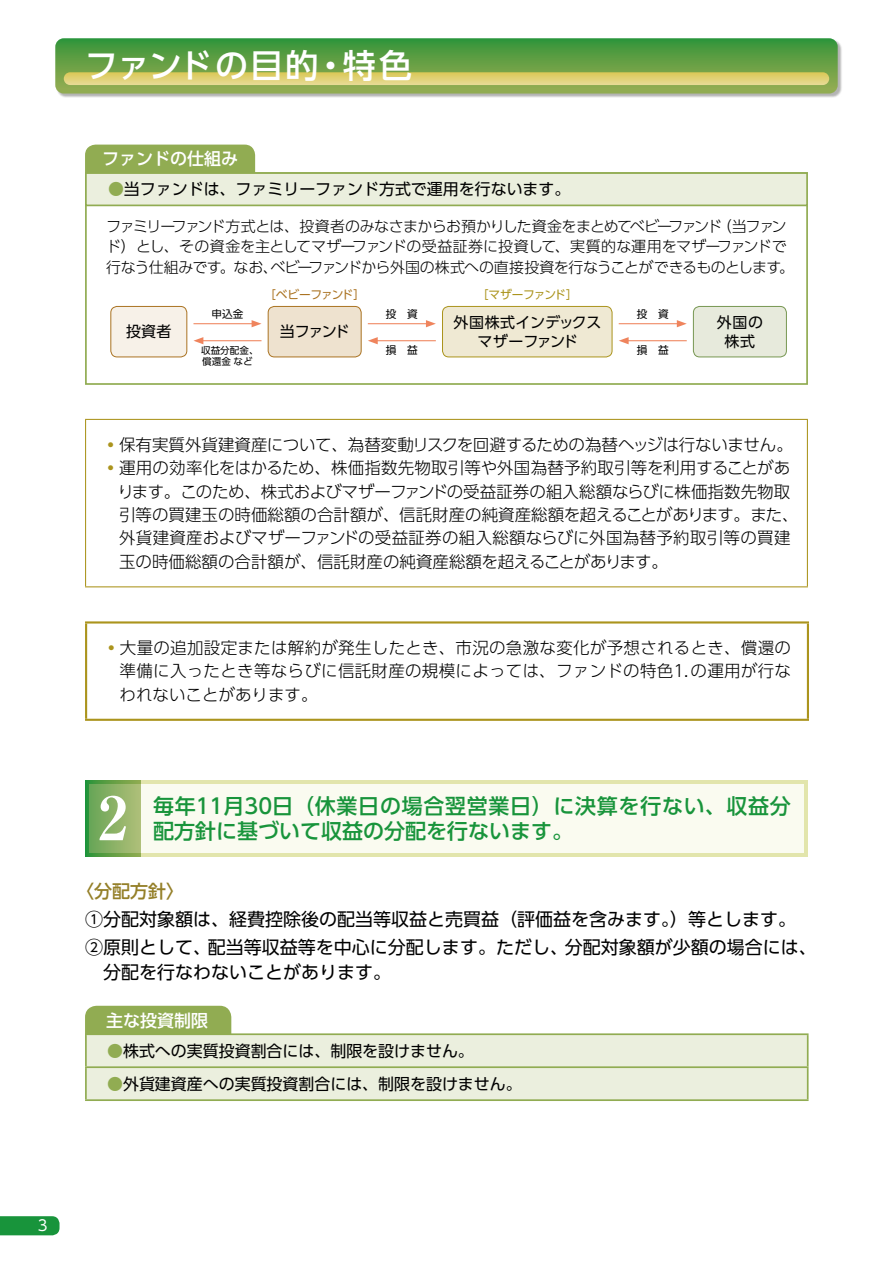
<style>
.page{position:relative;width:893px;height:1263px;background:#fff}
.page>*{position:absolute;margin:0;border:0;box-sizing:border-box;transform-origin:0 0}
.t1{font:700 59.55px "Ryumin Pr 6";color:#fff}
.t2{font:500 33px "UD Shin Go Pro";letter-spacing:.065em;color:#fff}
.t3{font:500 21px "UD Shin Go Pro";letter-spacing:.035em;color:#18943b}
.t4{font:500 21px "UD Shin Go Pro";color:#18943b}
.t5{font:18px/27.6px "UD Shin Go Pro";color:#000}
.t6{font:500 18px "UD Shin Go Pro";color:#947f28}
.t7{font:500 16.95px "UD Shin Go Pro";color:#fff}
.t8{font:300 16.5px/23.4px "UD Shin Go Pro";color:#000;text-align:justify}
.t9{font:300 16.5px "UD Shin Go Pro";letter-spacing:.02em;color:#000}
.t10{font:15.9px "UD Shin Go Pro";color:#000}
.t11{font:300 15px/20.2px "UD Shin Go Pro";letter-spacing:-.04em;color:#000}
.t12{font:15px/19.2px "UD Shin Go Pro";color:#000;text-align:center}
.t13{font:14.85px "UD Shin Go Pro";color:#fff}
.t14{font:11.7px "UD Shin Go Pro";letter-spacing:-.06em;color:#aa7322}
.t15{font:11.7px "UD Shin Go Pro";letter-spacing:-.065em;color:#ab941d}
.t16{font:10.65px "UD Shin Go Pro";color:#000}
.t17{font:9.6px "UD Shin Go Pro";color:#000}
.s1{color:#91ac52}
.s2{font-weight:700;color:#ab941d}
</style>
<div class="page">
<svg style="left:0;top:1216px;width:60px;height:19px"></svg>
<div style="left:85px;top:145px;width:170px;height:42px;background:#91ac52;border-radius:11px"></div>
<div style="left:85px;top:172px;width:723px;height:213px;border:2px solid #91ac52"></div>
<div style="left:86px;top:173px;width:721px;height:32px;background:#ebefde"></div>
<div style="left:85px;top:172px;width:723px;height:34px;border:2px solid #91ac52"></div>
<div style="left:111px;top:306px;width:76px;height:51px;background:#f7f1e8;border-radius:6px"></div>
<div style="left:111px;top:306px;width:76px;height:51px;border:1px solid #aa7322;border-radius:6px"></div>
<div style="left:268px;top:306px;width:93px;height:51px;background:#eee2cf;border-radius:6px"></div>
<div style="left:268px;top:306px;width:93px;height:51px;border:1px solid #aa7322;border-radius:6px"></div>
<div style="left:442px;top:306px;width:170px;height:51px;background:#efe9d3;border-radius:6px"></div>
<div style="left:442px;top:306px;width:170px;height:51px;border:1px solid #ab941d;border-radius:6px"></div>
<div style="left:693px;top:306px;width:93px;height:51px;background:#e7eadc;border-radius:6px"></div>
<div style="left:693px;top:306px;width:94px;height:51px;border:1px solid #779752;border-radius:6px"></div>
<hr style="left:193px;top:323px;width:61px;height:1px;background:#ef845d">
<svg style="left:252px;top:320px;width:9px;height:7px"></svg>
<hr style="left:201px;top:340px;width:60px;height:1px;background:#ef845d">
<svg style="left:193px;top:337px;width:10px;height:7px"></svg>
<hr style="left:368px;top:323px;width:60px;height:1px;background:#ef845d">
<svg style="left:426px;top:320px;width:10px;height:7px"></svg>
<hr style="left:375px;top:340px;width:61px;height:1px;background:#ef845d">
<svg style="left:368px;top:337px;width:10px;height:7px"></svg>
<hr style="left:619px;top:323px;width:60px;height:1px;background:#ef845d">
<svg style="left:677px;top:320px;width:10px;height:7px"></svg>
<hr style="left:626px;top:340px;width:61px;height:1px;background:#ef845d">
<svg style="left:619px;top:337px;width:10px;height:7px"></svg>
<hr style="left:85px;top:419px;width:723px;height:1px;background:#ab941d">
<hr style="left:85px;top:420px;width:1px;height:166px;background:#ab941d">
<hr style="left:807px;top:420px;width:1px;height:166px;background:#ab941d">
<hr style="left:85px;top:586px;width:723px;height:1px;background:#ab941d">
<hr style="left:85px;top:621px;width:724px;height:2px;background:#ab941d">
<hr style="left:85px;top:623px;width:2px;height:96px;background:#ab941d">
<hr style="left:807px;top:623px;width:2px;height:96px;background:#ab941d">
<hr style="left:85px;top:719px;width:724px;height:2px;background:#ab941d">
<div style="left:85px;top:780px;width:723px;height:77px;background:#e2e5ac"></div>
<div style="left:89px;top:785px;width:715px;height:68px;background:#fafbf0"></div>
<svg style="left:85px;top:780px;width:55px;height:77px"></svg>
<div style="left:89px;top:785px;width:51px;height:68px;background:linear-gradient(to right,#68a556,#afbf78)"></div>
<div style="left:86px;top:1006px;width:144px;height:41px;background:#91ac52;border-radius:11px"></div>
<div style="left:85px;top:1006px;width:146px;height:42px;border:2px solid #91ac52;border-radius:11px"></div>
<div style="left:87px;top:1035px;width:720px;height:64px;background:#ebefde"></div>
<hr style="left:85px;top:1033px;width:724px;height:2px;background:#91ac52">
<hr style="left:85px;top:1035px;width:2px;height:31px;background:#91ac52">
<hr style="left:807px;top:1035px;width:2px;height:31px;background:#91ac52">
<hr style="left:85px;top:1066px;width:724px;height:2px;background:#91ac52">
<hr style="left:85px;top:1068px;width:2px;height:31px;background:#91ac52">
<hr style="left:807px;top:1068px;width:2px;height:31px;background:#91ac52">
<hr style="left:85px;top:1099px;width:724px;height:2px;background:#91ac52">
<div style="left:56px;top:39px;width:787px;height:60px;background:#000;opacity:.3"></div>
<svg style="left:55px;top:38px;width:783px;height:56px;background:#62a047"></svg>
<svg style="left:64px;top:72px;width:765px;height:13px;background:#ded074"></svg>
<h2 class="t2" style="left:85px;top:39px;width:329px">ファンドの目的・特色</h2>
<p class="t7" style="left:102px;top:145px;width:138px">ファンドの仕組み</p>
<p class="t10" style="left:108px;top:176px;width:464px"><span class="s1">●</span>当ファンドは、ファミリーファンド方式で運用を行ないます。</p>
<p class="t11" style="left:106px;top:216px;width:689px">ファミリーファンド方式とは、投資者のみなさまからお預かりした資金をまとめてベビーファンド（当ファンド）とし、その資金を主としてマザーファンドの受益証券に投資して、実質的な運用をマザーファンドで行なう仕組みです。なお、ベビーファンドから外国の株式への直接投資を行なうことができるものとします。</p>
<p class="t12" style="left:126px;top:322px;width:46px">投資者</p>
<p class="t16" style="left:212px;top:305px;width:33px">申込金</p>
<p class="t17" style="left:201px;top:342px;width:59px">収益分配金、</p>
<p class="t17" style="left:202px;top:353px;width:52px">償還金など</p>
<p class="t14" style="left:264px;top:286px;width:102px">［ベビーファンド］</p>
<p class="t12" style="left:280px;top:322px;width:71px">当ファンド</p>
<p class="t16" style="left:386px;top:305px;width:33px">投　資</p>
<p class="t16" style="left:386px;top:342px;width:33px">損　益</p>
<p class="t15" style="left:477px;top:286px;width:102px">［マザーファンド］</p>
<p class="t12" style="left:453px;top:312px;width:150px">外国株式インデックスマザーファンド</p>
<p class="t12" style="left:717px;top:312px;width:48px">外国の</p>
<p class="t16" style="left:637px;top:305px;width:33px">投　資</p>
<p class="t12" style="left:725px;top:331px;width:32px">株式</p>
<p class="t16" style="left:637px;top:342px;width:33px">損　益</p>
<p class="t8" style="left:103px;top:432px;width:692px"><span class="s2">・</span>保有実質外貨建資産について、為替変動リスクを回避するための為替ヘッジは行ないません。</p>
<p class="t8" style="left:103px;top:456px;width:689px"><span class="s2">・</span>運用の効率化をはかるため、株価指数先物取引等や外国為替予約取引等を利用することがあ</p>
<p class="t8" style="left:118px;top:479px;width:674px">ります。このため、株式およびマザーファンドの受益証券の組入総額ならびに株価指数先物取</p>
<p class="t8" style="left:119px;top:502px;width:681px">引等の買建玉の時価総額の合計額が、信託財産の純資産総額を超えることがあります。また、</p>
<p class="t9" style="left:119px;top:525px;width:673px">外貨建資産およびマザーファンドの受益証券の組入総額ならびに外国為替予約取引等の買建</p>
<p class="t8" style="left:119px;top:549px;width:550px">玉の時価総額の合計額が、信託財産の純資産総額を超えることがあります。</p>
<p class="t8" style="left:120px;top:635px;width:673px;text-indent:-16px"><span class="s2">・</span>大量の追加設定または解約が発生したとき、市況の急激な変化が予想されるとき、償還の準備に入ったとき等ならびに信託財産の規模によっては、ファンドの特色1.の運用が行なわれないことがあります。</p>
<h1 class="t1" style="left:98px;top:771px;width:31px">2</h1>
<p class="t3" style="left:153px;top:789px;width:639px">毎年11月30日（休業日の場合翌営業日）に決算を行ない、収益分</p>
<p class="t4" style="left:153px;top:814px;width:422px">配方針に基づいて収益の分配を行ないます。</p>
<p class="t6" style="left:76px;top:877px;width:109px">〈分配方針〉</p>
<p class="t5" style="left:85px;top:905px;width:733px">①分配対象額は、経費控除後の配当等収益と売買益（評価益を含みます。）等とします。<br>②原則として、配当等収益等を中心に分配します。ただし、分配対象額が少額の場合には、</p>
<p class="t5" style="left:103px;top:958px;width:289px">分配を行なわないことがあります。</p>
<p class="t7" style="left:106px;top:1006px;width:104px">主な投資制限</p>
<p class="t10" style="left:107px;top:1038px;width:368px"><span class="s1">●</span>株式への実質投資割合には、制限を設けません。</p>
<p class="t10" style="left:107px;top:1071px;width:416px"><span class="s1">●</span>外貨建資産への実質投資割合には、制限を設けません。</p>
<p class="t13" style="left:38px;top:1214px;width:11px">3</p>
</div>
